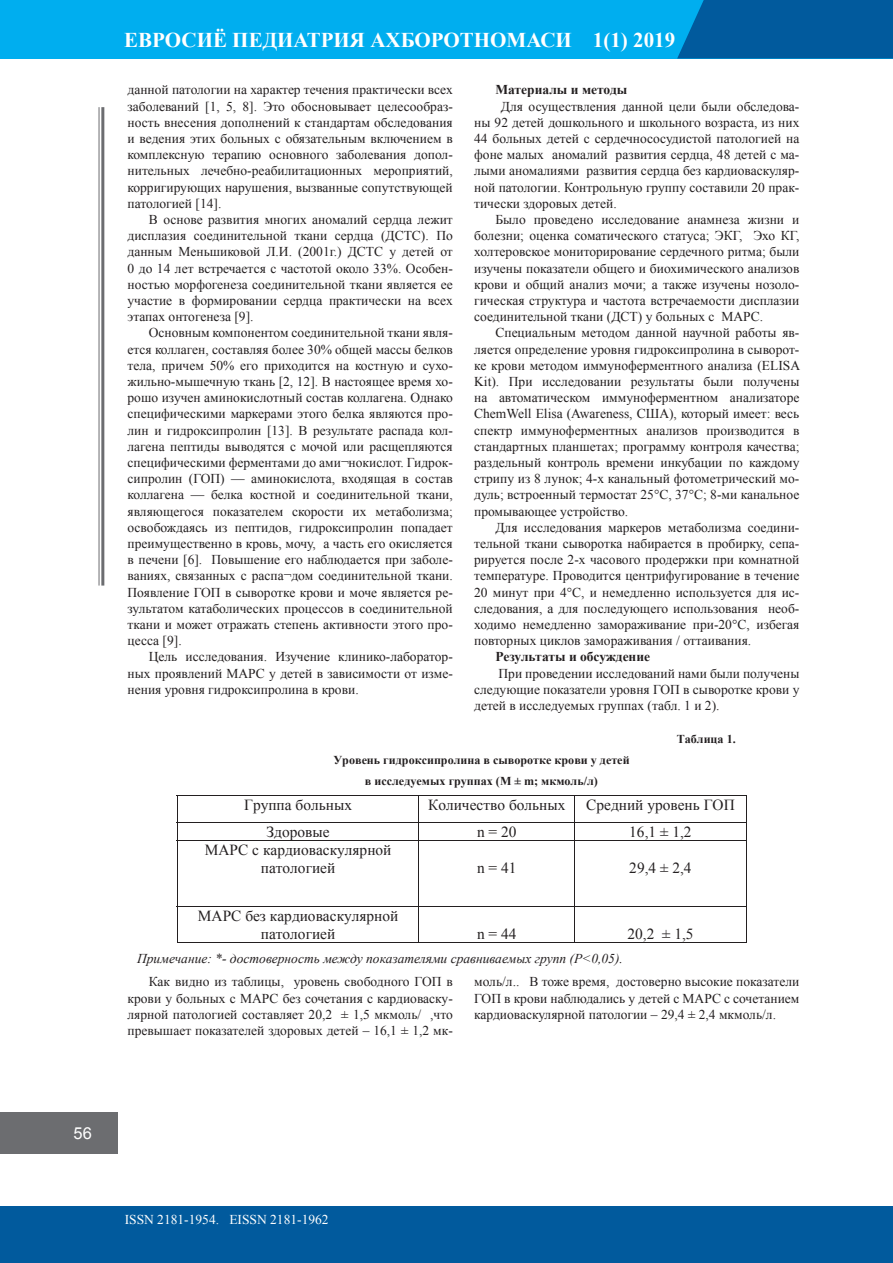
<style>
.page{position:relative;width:893px;height:1263px;background:#fff}
.page>*{position:absolute;margin:0;border:0;box-sizing:border-box;transform-origin:0 0}
.t1{font:700 21px "Times New Roman";color:#fff}
.t2{font:16.5px "Arial";color:#fff}
.t3{font:15.3px/17.7px "Times New Roman";color:#231f20;text-align:center}
.t4{font:13.5px/16.2px "Times New Roman";color:#231f20;text-align:justify}
.t5{font:italic 13.5px "Times New Roman";color:#231f20}
.t6{font:700 13.5px "Times New Roman";color:#231f20}
.t7{font:13.5px "Times New Roman";color:#fff}
.t8{font:700 12px/20.9px "Times New Roman";color:#231f20;text-align:center}
</style>
<div class="page">
<hr style="left:99px;top:107px;width:1px;height:478px;background:#6c6d70">
<hr style="left:101px;top:107px;width:3px;height:478px;background:#6c6d70">
<div style="left:0;top:1112px;width:118px;height:41px;background:#6c6d70"></div>
<div style="left:0;top:1206px;width:893px;height:57px;background:#015a9d"></div>
<div style="left:0;top:0;width:893px;height:59px;background:#00aeef"></div>
<svg style="left:677px;top:0;width:216px;height:59px;background:#0060a3"></svg>
<hr style="left:177px;top:795px;width:398px;height:1px;background:#231f20">
<hr style="left:575px;top:795px;width:171px;height:1px;background:#231f20">
<hr style="left:177px;top:822px;width:398px;height:1px;background:#231f20">
<hr style="left:575px;top:822px;width:171px;height:1px;background:#231f20">
<svg style="left:177px;top:796px;width:1px;height:44px"></svg>
<svg style="left:574px;top:796px;width:1px;height:44px"></svg>
<hr style="left:177px;top:840px;width:398px;height:1px;background:#231f20">
<hr style="left:575px;top:840px;width:171px;height:1px;background:#231f20">
<svg style="left:746px;top:795px;width:1px;height:46px"></svg>
<hr style="left:177px;top:841px;width:1px;height:65px;background:#231f20">
<hr style="left:419px;top:841px;width:1px;height:65px;background:#231f20">
<hr style="left:574px;top:841px;width:1px;height:65px;background:#231f20">
<hr style="left:746px;top:841px;width:1px;height:65px;background:#231f20">
<hr style="left:177px;top:906px;width:398px;height:1px;background:#231f20">
<hr style="left:575px;top:906px;width:171px;height:1px;background:#231f20">
<hr style="left:177px;top:907px;width:1px;height:36px;background:#231f20">
<hr style="left:177px;top:942px;width:242px;height:1px;background:#231f20">
<hr style="left:419px;top:907px;width:1px;height:36px;background:#231f20">
<hr style="left:419px;top:942px;width:155px;height:1px;background:#231f20">
<hr style="left:574px;top:907px;width:1px;height:36px;background:#231f20">
<hr style="left:575px;top:942px;width:171px;height:1px;background:#231f20">
<hr style="left:746px;top:907px;width:1px;height:36px;background:#231f20">
<h1 class="t1" style="left:124px;top:25px;width:552px">ЕВРОСИЁ ПЕДИАТРИЯ АХБОРОТНОМАСИ 1(1) 2019</h1>
<p class="t4" style="left:128px;top:82px;width:327px">данной патологии на характер течения практически всех заболеваний [1, 5, 8]. Это обосновывает целесообраз&shy;ность внесения дополнений к стандартам обследования и ведения этих больных с обязательным включением в комплексную терапию основного заболевания допол&shy;нительных лечебно-реабилитационных мероприятий, корригирующих нарушения, вызванные сопутствующей патологией [14].</p>
<p class="t4" style="left:128px;top:211px;width:327px;text-indent:21px">В основе развития многих аномалий сердца лежит дисплазия соединительной ткани сердца (ДСТС). По данным Меньшиковой Л.И. (2001г.) ДСТС у детей от 0 до 14 лет встречается с частотой около 33%. Особен&shy;ностью морфогенеза соединительной ткани является ее участие в формировании сердца практически на всех этапах онтогенеза [9].</p>
<p class="t4" style="left:128px;top:325px;width:327px;text-indent:21px">Основным компонентом соединительной ткани явля&shy;ется коллаген, составляя более 30% общей массы белков тела, причем 50% его приходится на костную и сухо&shy;жильно-мышечную ткань [2, 12]. В настоящее время хо&shy;рошо изучен аминокислотный состав коллагена. Однако специфическими маркерами этого белка являются про&shy;лин и гидроксипролин [13]. В результате распада кол&shy;лагена пептиды выводятся с мочой или расщепляются специфическими ферментами до ами¬нокислот. Гидрок&shy;сипролин (ГОП) — аминокислота, входящая в состав коллагена — белка костной и соединительной ткани, являющегося показателем скорости их метаболизма; освобождаясь из пептидов, гидроксипролин попадает преимущественно в кровь, мочу, а часть его окисляется в печени [6]. Повышение его наблюдается при заболе&shy;ваниях, связанных с распа¬дом соединительной ткани.<br>Появление ГОП в сыворотке крови и моче является ре&shy;зультатом катаболических процессов в соединительной ткани и может отражать степень активности этого про&shy;цесса [9].</p>
<p class="t4" style="left:128px;top:649px;width:327px;text-indent:21px">Цель исследования. Изучение клинико-лаборатор&shy;ных проявлений МАРС у детей в зависимости от изме&shy;нения уровня гидроксипролина в крови.</p>
<p class="t6" style="left:495px;top:81px;width:133px">Материалы и методы</p>
<p class="t4" style="left:474px;top:98px;width:327px;text-indent:27px">Для осуществления данной цели были обследова&shy;ны 92 детей дошкольного и школьного возраста, из них 44 больных детей с сердечнососудистой патологией на фоне малых аномалий развития сердца, 48 детей с ма&shy;лыми аномалиями развития сердца без кардиоваскуляр&shy;ной патологии. Контрольную группу составили 20 прак&shy;тически здоровых детей.</p>
<p class="t4" style="left:474px;top:211px;width:327px;text-indent:21px">Было проведено исследование анамнеза жизни и болезни; оценка соматического статуса; ЭКГ, Эхо КГ, холтеровское мониторирование сердечного ритма; были изучены показатели общего и биохимического анализов крови и общий анализ мочи; а также изучены нозоло&shy;гическая структура и частота встречаемости дисплазии соединительной ткани (ДСТ) у больных с МАРС.</p>
<p class="t4" style="left:474px;top:325px;width:327px;text-indent:21px">Специальным методом данной научной работы яв&shy;ляется определение уровня гидроксипролина в сыворот&shy;ке крови методом иммуноферментного анализа (ELISA Kit). При исследовании результаты были получены на автоматическом иммуноферментном анализаторе ChemWell Elisa (Awareness, США), который имеет: весь спектр иммуноферментных анализов производится в стандартных планшетах; программу контроля качества; раздельный контроль времени инкубации по каждому стрипу из 8 лунок; 4-х канальный фотометрический мо&shy;дуль; встроенный термостат 25°С, 37°С; 8-ми канальное промывающее устройство.</p>
<p class="t4" style="left:474px;top:519px;width:327px;text-indent:21px">Для исследования маркеров метаболизма соедини&shy;тельной ткани сыворотка набирается в пробирку, сепа&shy;рируется после 2-х часового продержки при комнатной температуре. Проводится центрифугирование в течение 20 минут при 4°С, и немедленно используется для ис&shy;следования, а для последующего использования необ&shy;ходимо немедленно замораживание при-20°С, избегая повторных циклов замораживания / оттаивания.</p>
<p class="t6" style="left:495px;top:648px;width:156px">Результаты и обсуждение</p>
<p class="t4" style="left:474px;top:665px;width:327px;text-indent:24px">При проведении исследований нами были получены следующие показатели уровня ГОП в сыворотке крови у детей в исследуемых группах (табл. 1 и 2).</p>
<p class="t8" style="left:677px;top:729px;width:61px">Таблица 1.</p>
<p class="t8" style="left:333px;top:750px;width:298px">Уровень гидроксипролина в сыворотке крови у детей в исследуемых группах (M ± m; мкмоль/л)</p>
<p class="t3" style="left:244px;top:795px;width:109px">Группа больных</p>
<p class="t3" style="left:428px;top:795px;width:139px">Количество больных</p>
<p class="t3" style="left:586px;top:795px;width:150px">Средний уровень ГОП</p>
<p class="t3" style="left:267px;top:822px;width:65px">Здоровые</p>
<p class="t3" style="left:477px;top:822px;width:41px">n = 20</p>
<p class="t3" style="left:629px;top:822px;width:64px">16,1 ± 1,2</p>
<p class="t3" style="left:205px;top:841px;width:188px">МАРС с кардиоваскулярной патологией</p>
<p class="t3" style="left:477px;top:858px;width:41px">n = 41</p>
<p class="t3" style="left:629px;top:858px;width:64px">29,4 ± 2,4</p>
<p class="t3" style="left:198px;top:907px;width:202px">МАРС без кардиоваскулярной патологией</p>
<p class="t3" style="left:477px;top:925px;width:41px">n = 44</p>
<p class="t3" style="left:627px;top:925px;width:68px">20,2 ± 1,5</p>
<p class="t5" style="left:137px;top:949px;width:487px">Примечание: *- достоверность между показателями сравниваемых групп (Р&lt;0,05).</p>
<p class="t4" style="left:128px;top:973px;width:327px;text-indent:21px">Как видно из таблицы, уровень свободного ГОП в крови у больных с МАРС без сочетания с кардиоваску&shy;лярной патологией составляет 20,2 ± 1,5 мкмоль/ ,что превышает показателей здоровых детей – 16,1 ± 1,2 мк-</p>
<p class="t4" style="left:474px;top:973px;width:327px">моль/л.. В тоже время, достоверно высокие показатели ГОП в крови наблюдались у детей с МАРС с сочетанием кардиоваскулярной патологии – 29,4 ± 2,4 мкмоль/л.</p>
<p class="t2" style="left:74px;top:1123px;width:20px">56</p>
<p class="t7" style="left:125px;top:1210px;width:206px">ISSN 2181-1954. EISSN 2181-1962</p>
</div>
